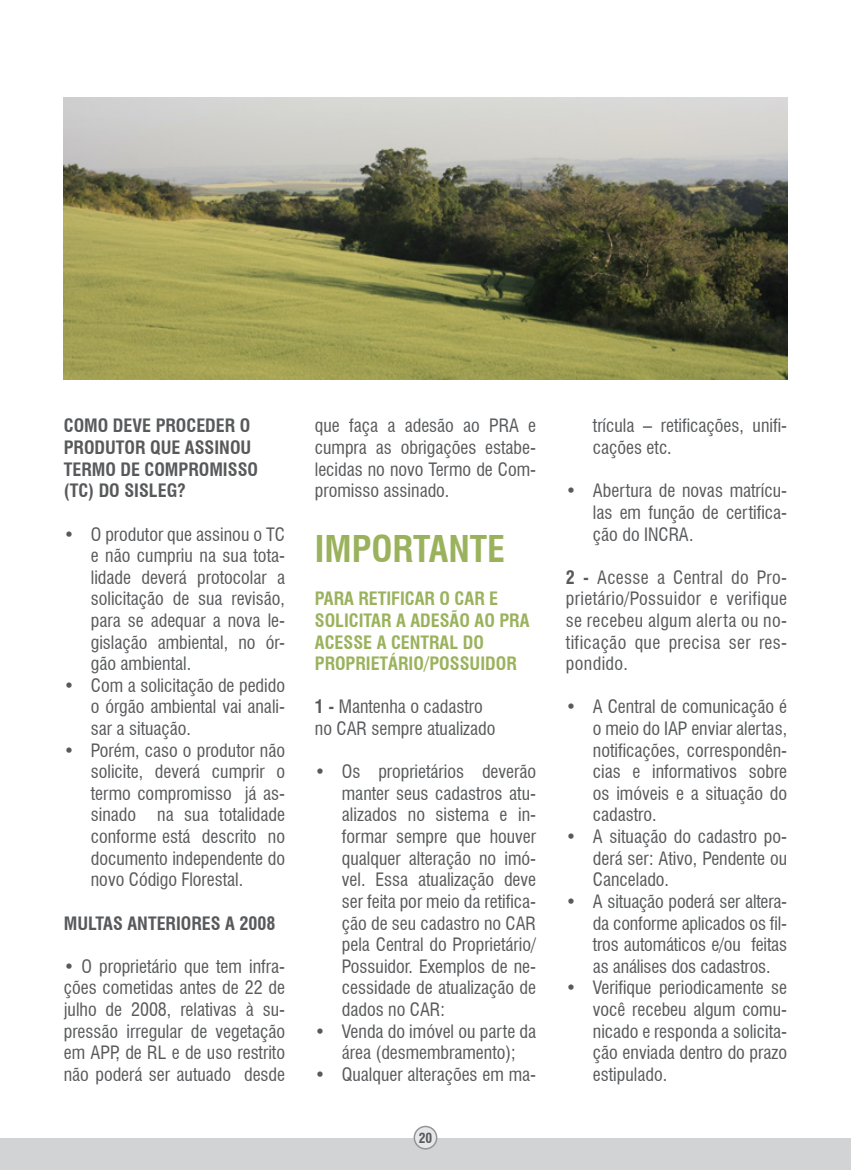
<style>
.page{position:relative;width:851px;height:1170px;background:#fff}
.page>*{position:absolute;margin:0;border:0;box-sizing:border-box;transform-origin:0 0}
.t1{font:700 condensed 36px "Swiss 721 BT";color:#9bb25d}
.t2{font:condensed 18px/21.6px "Swiss 721 BT";color:#58595b;text-align:justify}
.t3{font:700 condensed 18px/21.6px "Swiss 721 BT";color:#58595b}
.t4{font:700 condensed 18px/21.6px "Swiss 721 BT";color:#9bb25d}
.t5{font:700 condensed 13.5px "Swiss 721 BT";color:#58595b}
.s1{font-weight:700}
</style>
<div class="page">
<div style="left:0;top:1138px;width:850px;height:31px;background:#d1d3d4"></div>
<div style="left:414px;top:1126px;width:22px;height:22px;background:#e6e7e8;border-radius:50%"></div>
<div style="left:413px;top:1125px;width:24px;height:24px;border:2px solid #939598;border-radius:50%"></div>
<img style="left:64px;top:98px;width:723px;height:281px">
<p class="t3" style="left:64px;top:415px;width:196px">COMO DEVE PROCEDER O<br>PRODUTOR QUE ASSINOU<br>TERMO DE COMPROMISSO (TC) DO SISLEG?</p>
<p class="t2" style="left:91px;top:523px;width:196px;text-indent:-27px">• O produtor que assinou o TC e não cumpriu na sua tota&shy;lidade deverá protocolar a solicitação de sua revisão, para se adequar a nova le&shy;gislação ambiental, no ór&shy;gão ambiental.</p>
<p class="t2" style="left:91px;top:674px;width:196px;text-indent:-27px">• Com a solicitação de pedido o órgão ambiental vai anali&shy;sar a situação.</p>
<p class="t2" style="left:91px;top:739px;width:196px;text-indent:-27px">• Porém, caso o produtor não solicite, deverá cumprir o termo compromisso já as&shy;sinado na sua totalidade conforme está descrito no documento independente do novo Código Florestal.</p>
<p class="t3" style="left:64px;top:912px;width:213px">MULTAS ANTERIORES A 2008</p>
<p class="t2" style="left:64px;top:955px;width:223px">• O proprietário que tem infra&shy;ções cometidas antes de 22 de julho de 2008, relativas à su&shy;pressão irregular de vegetação em APP, de RL e de uso restrito não poderá ser autuado desde</p>
<p class="t2" style="left:315px;top:415px;width:223px">que faça a adesão ao PRA e cumpra as obrigações estabe&shy;lecidas no novo Termo de Com&shy;promisso assinado.</p>
<h1 class="t1" style="left:315px;top:527px;width:192px">IMPORTANTE</h1>
<p class="t4" style="left:315px;top:588px;width:216px">PARA RETIFICAR O CAR E<br>SOLICITAR A ADESÃO AO PRA<br>ACESSE A CENTRAL DO<br>PROPRIETÁRIO/POSSUIDOR</p>
<p class="t2" style="left:315px;top:696px;width:182px"><span class="s1">1 -</span> Mantenha o cadastro no CAR sempre atualizado</p>
<p class="t2" style="left:342px;top:760px;width:196px;text-indent:-27px">• Os proprietários deverão manter seus cadastros atu&shy;alizados no sistema e in&shy;formar sempre que houver qualquer alteração no imó&shy;vel. Essa atualização deve ser feita por meio da retifica&shy;ção de seu cadastro no CAR pela Central do Proprietário/ Possuidor. Exemplos de ne&shy;cessidade de atualização de dados no CAR:</p>
<p class="t2" style="left:315px;top:1020px;width:223px;text-align:center">• Venda do imóvel ou parte da área (desmembramento);</p>
<p class="t2" style="left:315px;top:1063px;width:223px">• Qualquer alterações em ma-</p>
<p class="t5" style="left:418px;top:1129px;width:15px">20</p>
<p class="t2" style="left:593px;top:415px;width:196px">trícula – retificações, unifi&shy;cações etc.</p>
<p class="t2" style="left:593px;top:480px;width:196px;text-indent:-27px">• Abertura de novas matrícu&shy;las em função de certifica&shy;ção do INCRA.</p>
<p class="t2" style="left:566px;top:566px;width:223px"><span class="s1">2 -</span> Acesse a Central do Pro&shy;prietário/Possuidor e verifique se recebeu algum alerta ou no&shy;tificação que precisa ser res&shy;pondido.</p>
<p class="t2" style="left:593px;top:696px;width:196px;text-indent:-27px">• A Central de comunicação é o meio do IAP enviar alertas, notificações, correspondên&shy;cias e informativos sobre os imóveis e a situação do cadastro.</p>
<p class="t2" style="left:593px;top:825px;width:196px;text-indent:-27px">• A situação do cadastro po&shy;derá ser: Ativo, Pendente ou Cancelado.</p>
<p class="t2" style="left:593px;top:890px;width:196px;text-indent:-27px">• A situação poderá ser altera&shy;da conforme aplicados os fil&shy;tros automáticos e/ou feitas as análises dos cadastros.</p>
<p class="t2" style="left:593px;top:976px;width:196px;text-indent:-27px">• Verifique periodicamente se você recebeu algum comu&shy;nicado e responda a solicita&shy;ção enviada dentro do prazo estipulado.</p>
</div>
